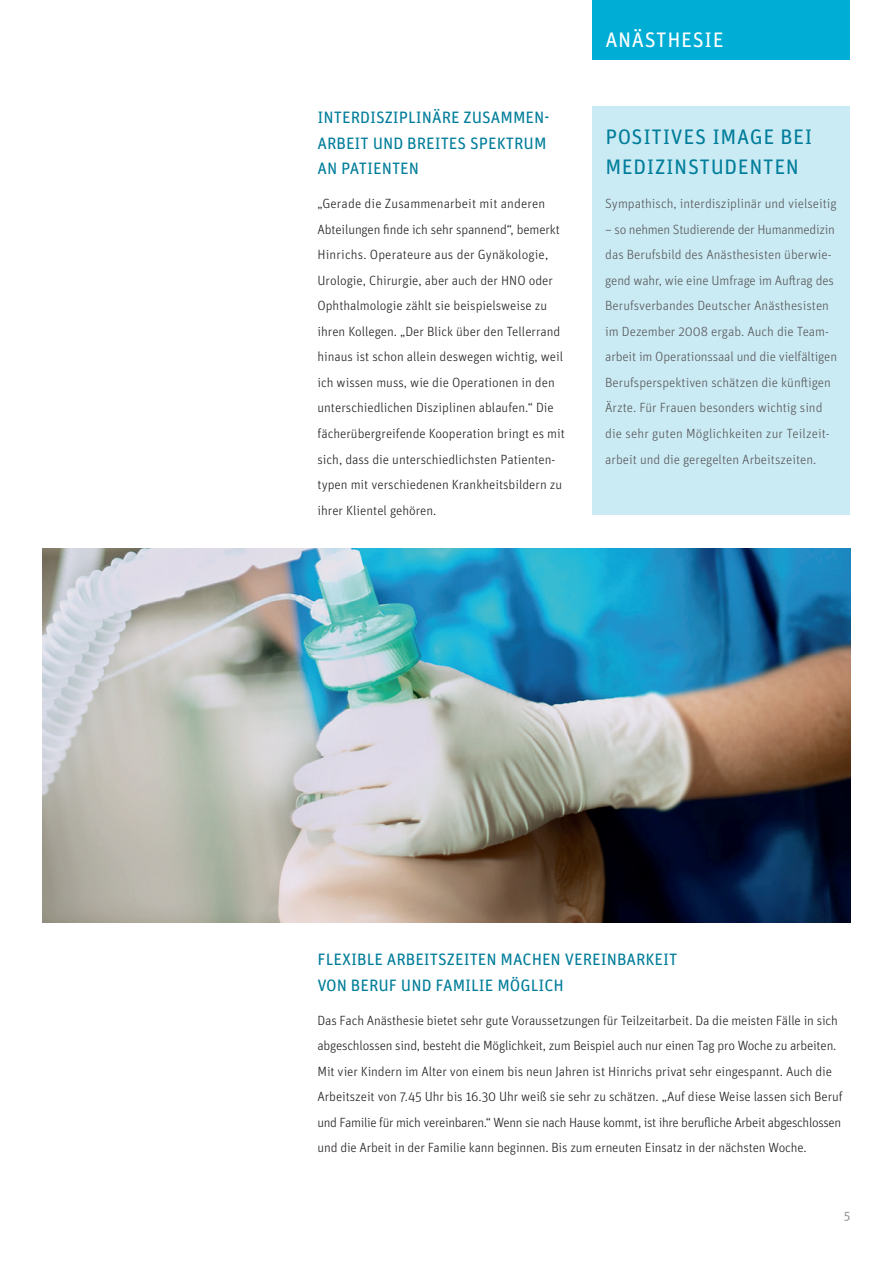
<style>
.page{position:relative;width:893px;height:1263px;background:#fff}
.page>*{position:absolute;margin:0;border:0;box-sizing:border-box;transform-origin:0 0}
.t1{font:21px/30px "Unit OT";letter-spacing:.03em;color:#007d9a}
.t2{font:21px "Unit OT";letter-spacing:.03em;color:#fff}
.t3{font:16.5px/25.5px "Unit OT";color:#007d9a}
.t4{font:300 13.35px/25.5px "Unit OT";letter-spacing:-.005em;color:#231f20}
.t5{font:300 13.35px/25.5px "Unit OT";color:#57585a}
.t6{font:12.75px "Unit OT";color:#939598}
</style>
<div class="page">
<div style="left:592px;top:0;width:258px;height:60px;background:#00aed5"></div>
<img style="left:43px;top:549px;width:807px;height:374px">
<div style="left:592px;top:106px;width:258px;height:408px;background:#cbebf4"></div>
<p class="t3" style="left:318px;top:105px;width:233px">INTERDISZIPLINÄRE ZUSAMMEN-<br>ARBEIT UND BREITES SPEKTRUM<br>AN PATIENTEN</p>
<p class="t4" style="left:317px;top:191px;width:249px">„Gerade die Zusammenarbeit mit anderen Abteilungen finde ich sehr spannend“, bemerkt Hinrichs. Operateure aus der Gynäkologie, Urologie, Chirurgie, aber auch der HNO oder Ophthalmologie zählt sie beispielsweise zu ihren Kollegen. „Der Blick über den Tellerrand hinaus ist schon allein deswegen wichtig, weil ich wissen muss, wie die Operationen in den unterschiedlichen Disziplinen ablaufen.“ Die fächerübergreifende Kooperation bringt es mit sich, dass die unterschiedlichsten Patienten&shy;typen mit verschiedenen Krankheitsbildern zu ihrer Klientel gehören.</p>
<h1 class="t2" style="left:605px;top:26px;width:120px">ANÄSTHESIE</h1>
<h1 class="t1" style="left:605px;top:122px;width:208px">POSITIVES IMAGE BEI<br>MEDIZINSTUDENTEN</h1>
<p class="t5" style="left:605px;top:191px;width:233px">Sympathisch, interdisziplinär und vielseitig</p>
<p class="t5" style="left:605px;top:217px;width:233px">– so nehmen Studierende der Humanmedizin das Berufsbild des Anästhesisten überwie&shy;gend wahr, wie eine Umfrage im Auftrag des Berufsverbandes Deutscher Anästhesisten im Dezember 2008 ergab. Auch die Team&shy;arbeit im Operationssaal und die vielfältigen Berufsperspektiven schätzen die künftigen Ärzte. Für Frauen besonders wichtig sind die sehr guten Möglichkeiten zur Teilzeit&shy;arbeit und die geregelten Arbeitszeiten.</p>
<p class="t3" style="left:318px;top:946px;width:361px">FLEXIBLE ARBEITSZEITEN MACHEN VEREINBARKEIT<br>VON BERUF UND FAMILIE MÖGLICH</p>
<p class="t4" style="left:317px;top:1007px;width:527px">Das Fach Anästhesie bietet sehr gute Voraussetzungen für Teilzeitarbeit. Da die meisten Fälle in sich abgeschlossen sind, besteht die Möglichkeit, zum Beispiel auch nur einen Tag pro Woche zu arbeiten.<br>Mit vier Kindern im Alter von einem bis neun Jahren ist Hinrichs privat sehr eingespannt. Auch die Arbeitszeit von 7.45 Uhr bis 16.30 Uhr weiß sie sehr zu schätzen. „Auf diese Weise lassen sich Beruf und Familie für mich vereinbaren.“ Wenn sie nach Hause kommt, ist ihre berufliche Arbeit abgeschlossen und die Arbeit in der Familie kann beginnen. Bis zum erneuten Einsatz in der nächsten Woche.</p>
<p class="t6" style="left:844px;top:1208px;width:8px">5</p>
</div>
